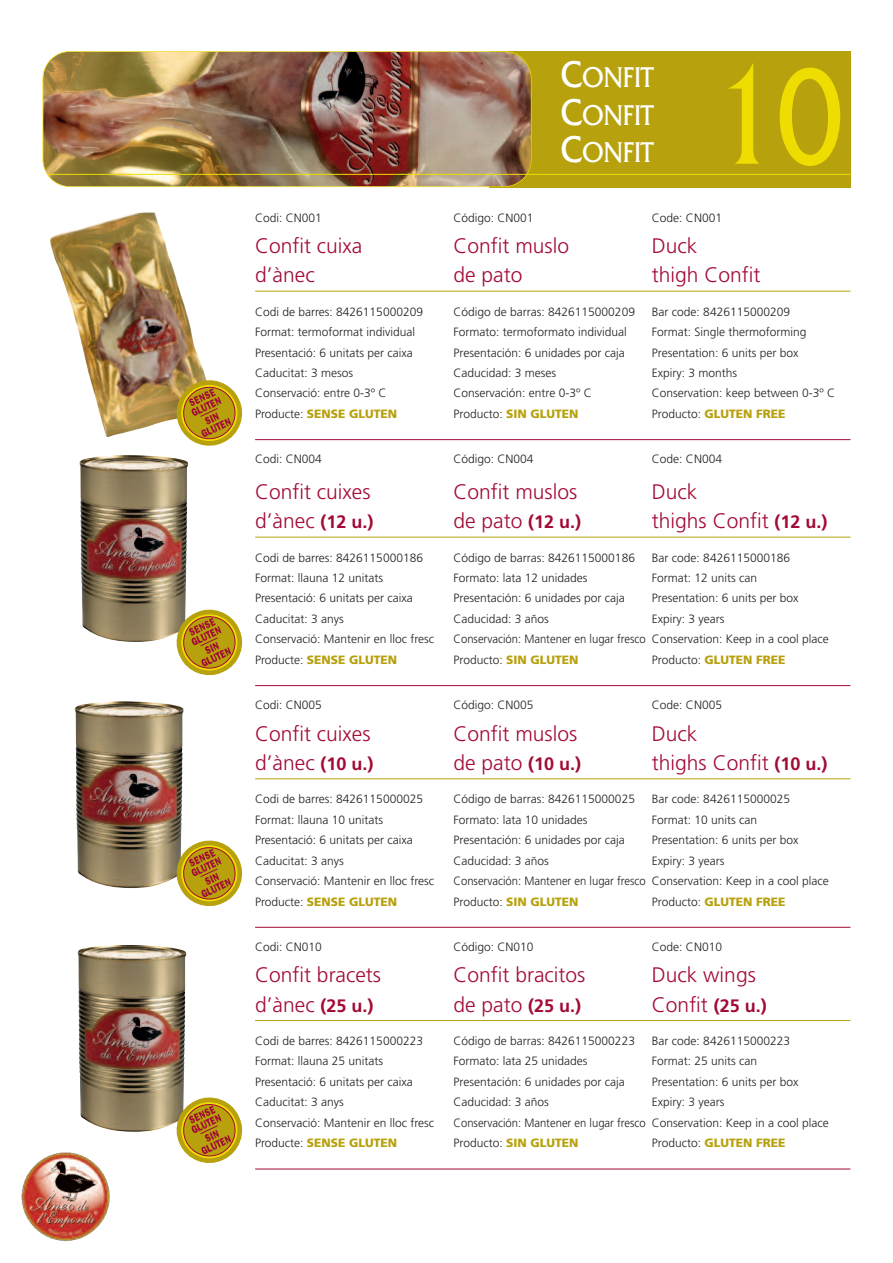
<style>
.page{position:relative;width:893px;height:1263px;background:#fff}
.page>*{position:absolute;margin:0;border:0;box-sizing:border-box;transform-origin:0 0}
.t1{font:142.5px "Friz Quadrata";color:#efdd01;scale:.8 1}
.t2{font:30px/37.5px "Friz Quadrata";color:#fff;text-align:justify;scale:.9 1}
.t3{font:300 21px "Frutiger";color:#a30a34}
.t4{font:300 12px "Frutiger";color:#231f20}
.t5{font:300 12px "Frutiger";color:#231f20;scale:.94 1}
.t6{font:900 12px "Frutiger";color:#b7a10d}
.s1{font-size:39px}
.s2{font-weight:300;color:#231f20}
.s3{font-weight:900;color:#b7a10d}
.s4{font-weight:700;font-size:18px}
</style>
<div class="page">
<img style="left:21px;top:1152px;width:89px;height:89px">
<hr style="left:255px;top:291px;width:595px;height:1px;background:#b7a10d">
<hr style="left:255px;top:439px;width:595px;height:1px;background:#a30a34">
<hr style="left:255px;top:537px;width:595px;height:1px;background:#b7a10d">
<hr style="left:255px;top:685px;width:595px;height:1px;background:#a30a34">
<hr style="left:255px;top:778px;width:595px;height:1px;background:#b7a10d">
<hr style="left:255px;top:927px;width:595px;height:1px;background:#a30a34">
<hr style="left:255px;top:1020px;width:595px;height:1px;background:#b7a10d">
<hr style="left:255px;top:1168px;width:595px;height:1px;background:#a30a34">
<img style="left:50px;top:213px;width:155px;height:224px">
<img style="left:79px;top:455px;width:109px;height:187px">
<img style="left:75px;top:701px;width:109px;height:187px">
<img style="left:77px;top:945px;width:109px;height:187px">
<svg style="left:172px;top:376px;width:71px;height:70px"></svg>
<svg style="left:172px;top:605px;width:71px;height:71px"></svg>
<svg style="left:172px;top:836px;width:71px;height:71px"></svg>
<svg style="left:172px;top:1093px;width:71px;height:70px"></svg>
<div style="left:489px;top:51px;width:361px;height:136px;background:#b7a10d"></div>
<img style="left:43px;top:52px;width:488px;height:134px">
<div style="left:43px;top:51px;width:488px;height:136px;border:1px solid #efdd01;border-radius:28px"></div>
<hr style="left:47px;top:174px;width:803px;height:1px;background:#efdd01">
<h2 class="t2" style="left:561px;top:58px;width:104px"><span class="s1">C</span>ONFIT <span class="s1">C</span>ONFIT <span class="s1">C</span>ONFIT</h2>
<h1 class="t1" style="left:714px;top:31px;width:161px">10</h1>
<p class="t4" style="left:255px;top:213px;width:68px">Codi: CN001</p>
<p class="t4" style="left:454px;top:213px;width:82px">Código: CN001</p>
<p class="t4" style="left:652px;top:213px;width:72px">Code: CN001</p>
<h3 class="t3" style="left:255px;top:237px;width:109px">Confit cuixa</h3>
<h3 class="t3" style="left:454px;top:237px;width:117px">Confit muslo</h3>
<h3 class="t3" style="left:652px;top:237px;width:47px">Duck</h3>
<h3 class="t3" style="left:255px;top:267px;width:61px">d’ànec</h3>
<h3 class="t3" style="left:454px;top:267px;width:70px">de pato</h3>
<h3 class="t3" style="left:652px;top:267px;width:110px">thigh Confit</h3>
<p class="t4" style="left:255px;top:307px;width:169px">Codi de barres: 8426115000209</p>
<p class="t4" style="left:454px;top:307px;width:183px">Código de barras: 8426115000209</p>
<p class="t4" style="left:652px;top:307px;width:140px">Bar code: 8426115000209</p>
<p class="t4" style="left:255px;top:327px;width:161px">Format: termoformat individual</p>
<p class="t4" style="left:454px;top:327px;width:175px">Formato: termoformato individual</p>
<p class="t4" style="left:652px;top:327px;width:156px">Format: Single thermoforming</p>
<p class="t4" style="left:255px;top:347px;width:159px">Presentació: 6 unitats per caixa</p>
<p class="t4" style="left:454px;top:347px;width:173px">Presentación: 6 unidades por caja</p>
<p class="t4" style="left:652px;top:347px;width:148px">Presentation: 6 units per box</p>
<p class="t4" style="left:255px;top:368px;width:100px">Caducitat: 3 mesos</p>
<p class="t4" style="left:454px;top:368px;width:104px">Caducidad: 3 meses</p>
<p class="t4" style="left:652px;top:368px;width:87px">Expiry: 3 months</p>
<p class="t4" style="left:255px;top:388px;width:133px">Conservació: entre 0-3º C</p>
<p class="t4" style="left:454px;top:388px;width:140px">Conservación: entre 0-3º C</p>
<p class="t4" style="left:652px;top:388px;width:185px">Conservation: keep between 0-3º C</p>
<p class="t6" style="left:255px;top:409px;width:144px"><span class="s2">Producte:</span> SENSE GLUTEN</p>
<p class="t4" style="left:454px;top:409px;width:126px">Producto: <span class="s3">SIN GLUTEN</span></p>
<p class="t6" style="left:652px;top:409px;width:135px"><span class="s2">Producto:</span> GLUTEN FREE</p>
<p class="t4" style="left:255px;top:454px;width:68px">Codi: CN004</p>
<p class="t4" style="left:454px;top:454px;width:82px">Código: CN004</p>
<p class="t4" style="left:652px;top:454px;width:72px">Code: CN004</p>
<h3 class="t3" style="left:255px;top:483px;width:117px">Confit cuixes</h3>
<h3 class="t3" style="left:454px;top:483px;width:125px">Confit muslos</h3>
<h3 class="t3" style="left:652px;top:483px;width:47px">Duck</h3>
<h3 class="t3" style="left:255px;top:512px;width:120px">d’ànec <span class="s4">(12 u.)</span></h3>
<h3 class="t3" style="left:454px;top:512px;width:129px">de pato <span class="s4">(12 u.)</span></h3>
<h3 class="t3" style="left:652px;top:512px;width:177px">thighs Confit <span class="s4">(12 u.)</span></h3>
<p class="t4" style="left:255px;top:552px;width:169px">Codi de barres: 8426115000186</p>
<p class="t4" style="left:454px;top:552px;width:183px">Código de barras: 8426115000186</p>
<p class="t4" style="left:652px;top:552px;width:140px">Bar code: 8426115000186</p>
<p class="t4" style="left:255px;top:573px;width:130px">Format: llauna 12 unitats</p>
<p class="t4" style="left:454px;top:573px;width:136px">Formato: lata 12 unidades</p>
<p class="t4" style="left:652px;top:573px;width:107px">Format: 12 units can</p>
<p class="t4" style="left:255px;top:593px;width:159px">Presentació: 6 unitats per caixa</p>
<p class="t4" style="left:454px;top:593px;width:173px">Presentación: 6 unidades por caja</p>
<p class="t4" style="left:652px;top:593px;width:148px">Presentation: 6 units per box</p>
<p class="t4" style="left:255px;top:614px;width:90px">Caducitat: 3 anys</p>
<p class="t4" style="left:454px;top:614px;width:97px">Caducidad: 3 años</p>
<p class="t4" style="left:652px;top:614px;width:74px">Expiry: 3 years</p>
<p class="t4" style="left:255px;top:634px;width:181px">Conservació: Mantenir en lloc fresc</p>
<p class="t5" style="left:454px;top:634px;width:401px">Conservación: Mantener en lugar fresco Conservation: Keep in a cool place</p>
<p class="t6" style="left:255px;top:655px;width:144px"><span class="s2">Producte:</span> SENSE GLUTEN</p>
<p class="t4" style="left:454px;top:655px;width:126px">Producto: <span class="s3">SIN GLUTEN</span></p>
<p class="t6" style="left:652px;top:655px;width:135px"><span class="s2">Producto:</span> GLUTEN FREE</p>
<p class="t4" style="left:255px;top:700px;width:68px">Codi: CN005</p>
<p class="t4" style="left:454px;top:700px;width:82px">Código: CN005</p>
<p class="t4" style="left:652px;top:700px;width:72px">Code: CN005</p>
<h3 class="t3" style="left:255px;top:725px;width:117px">Confit cuixes</h3>
<h3 class="t3" style="left:454px;top:725px;width:125px">Confit muslos</h3>
<h3 class="t3" style="left:652px;top:725px;width:47px">Duck</h3>
<h3 class="t3" style="left:255px;top:754px;width:120px">d’ànec <span class="s4">(10 u.)</span></h3>
<h3 class="t3" style="left:454px;top:754px;width:129px">de pato <span class="s4">(10 u.)</span></h3>
<h3 class="t3" style="left:652px;top:754px;width:177px">thighs Confit <span class="s4">(10 u.)</span></h3>
<p class="t4" style="left:255px;top:794px;width:169px">Codi de barres: 8426115000025</p>
<p class="t4" style="left:454px;top:794px;width:183px">Código de barras: 8426115000025</p>
<p class="t4" style="left:652px;top:794px;width:140px">Bar code: 8426115000025</p>
<p class="t4" style="left:255px;top:815px;width:130px">Format: llauna 10 unitats</p>
<p class="t4" style="left:454px;top:815px;width:136px">Formato: lata 10 unidades</p>
<p class="t4" style="left:652px;top:815px;width:107px">Format: 10 units can</p>
<p class="t4" style="left:255px;top:835px;width:159px">Presentació: 6 unitats per caixa</p>
<p class="t4" style="left:454px;top:835px;width:173px">Presentación: 6 unidades por caja</p>
<p class="t4" style="left:652px;top:835px;width:148px">Presentation: 6 units per box</p>
<p class="t4" style="left:255px;top:856px;width:90px">Caducitat: 3 anys</p>
<p class="t4" style="left:454px;top:856px;width:97px">Caducidad: 3 años</p>
<p class="t4" style="left:652px;top:856px;width:74px">Expiry: 3 years</p>
<p class="t4" style="left:255px;top:876px;width:181px">Conservació: Mantenir en lloc fresc</p>
<p class="t5" style="left:454px;top:876px;width:401px">Conservación: Mantener en lugar fresco Conservation: Keep in a cool place</p>
<p class="t6" style="left:255px;top:897px;width:144px"><span class="s2">Producte:</span> SENSE GLUTEN</p>
<p class="t4" style="left:454px;top:897px;width:126px">Producto: <span class="s3">SIN GLUTEN</span></p>
<p class="t6" style="left:652px;top:897px;width:135px"><span class="s2">Producto:</span> GLUTEN FREE</p>
<p class="t4" style="left:255px;top:942px;width:68px">Codi: CN010</p>
<p class="t4" style="left:454px;top:942px;width:82px">Código: CN010</p>
<p class="t4" style="left:652px;top:942px;width:72px">Code: CN010</p>
<h3 class="t3" style="left:255px;top:966px;width:127px">Confit bracets</h3>
<h3 class="t3" style="left:454px;top:966px;width:133px">Confit bracitos</h3>
<h3 class="t3" style="left:652px;top:966px;width:105px">Duck wings</h3>
<h3 class="t3" style="left:255px;top:996px;width:120px">d’ànec <span class="s4">(25 u.)</span></h3>
<h3 class="t3" style="left:454px;top:996px;width:129px">de pato <span class="s4">(25 u.)</span></h3>
<h3 class="t3" style="left:652px;top:996px;width:116px">Confit <span class="s4">(25 u.)</span></h3>
<p class="t4" style="left:255px;top:1036px;width:169px">Codi de barres: 8426115000223</p>
<p class="t4" style="left:454px;top:1036px;width:183px">Código de barras: 8426115000223</p>
<p class="t4" style="left:652px;top:1036px;width:140px">Bar code: 8426115000223</p>
<p class="t4" style="left:255px;top:1056px;width:130px">Format: llauna 25 unitats</p>
<p class="t4" style="left:454px;top:1056px;width:136px">Formato: lata 25 unidades</p>
<p class="t4" style="left:652px;top:1056px;width:107px">Format: 25 units can</p>
<p class="t4" style="left:255px;top:1077px;width:159px">Presentació: 6 unitats per caixa</p>
<p class="t4" style="left:454px;top:1077px;width:173px">Presentación: 6 unidades por caja</p>
<p class="t4" style="left:652px;top:1077px;width:148px">Presentation: 6 units per box</p>
<p class="t4" style="left:255px;top:1097px;width:90px">Caducitat: 3 anys</p>
<p class="t4" style="left:454px;top:1097px;width:97px">Caducidad: 3 años</p>
<p class="t4" style="left:652px;top:1097px;width:74px">Expiry: 3 years</p>
<p class="t4" style="left:255px;top:1118px;width:181px">Conservació: Mantenir en lloc fresc</p>
<p class="t5" style="left:454px;top:1118px;width:401px">Conservación: Mantener en lugar fresco Conservation: Keep in a cool place</p>
<p class="t6" style="left:255px;top:1138px;width:144px"><span class="s2">Producte:</span> SENSE GLUTEN</p>
<p class="t4" style="left:454px;top:1138px;width:126px">Producto: <span class="s3">SIN GLUTEN</span></p>
<p class="t6" style="left:652px;top:1138px;width:135px"><span class="s2">Producto:</span> GLUTEN FREE</p>
</div>
